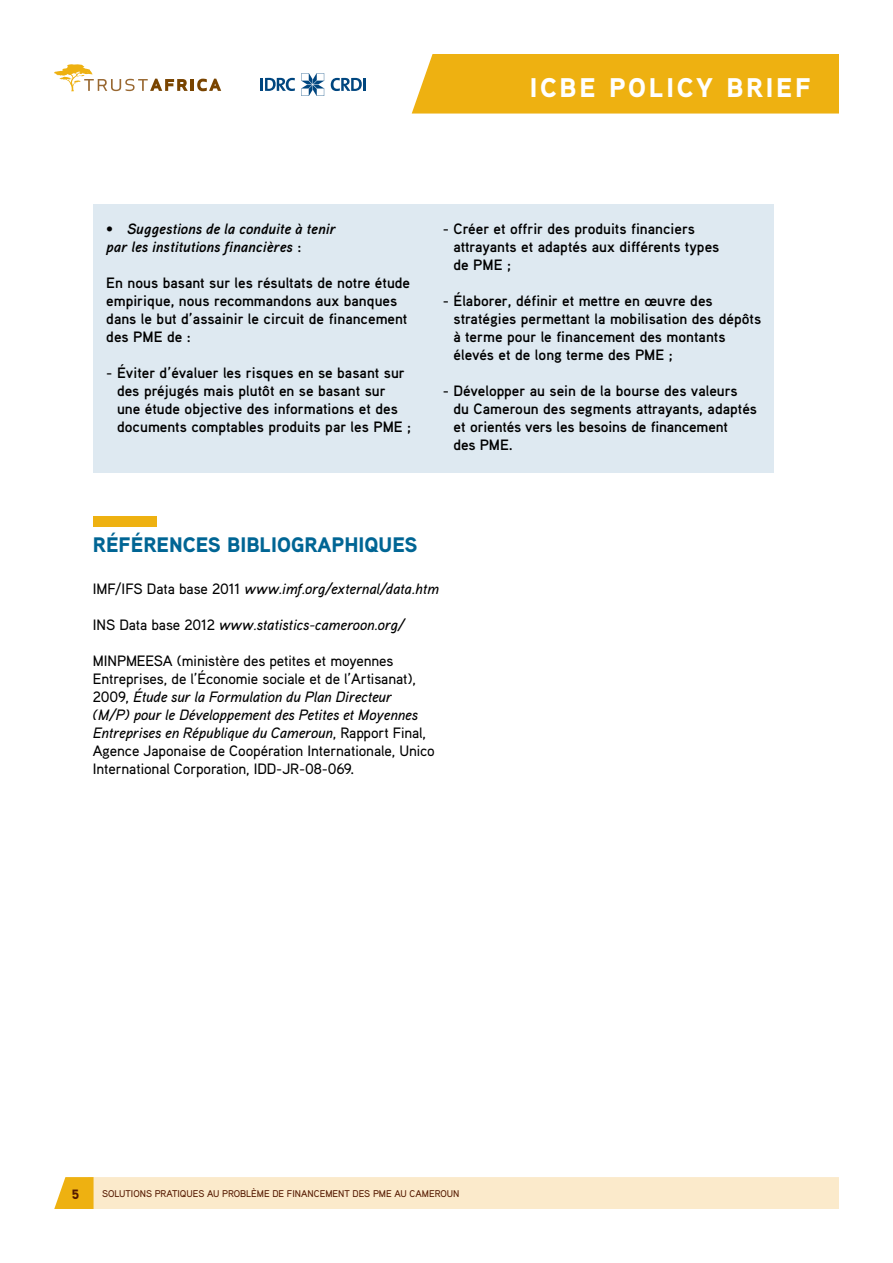
<style>
.page{position:relative;width:893px;height:1263px;background:#fff}
.page>*{position:absolute;margin:0;border:0;box-sizing:border-box;transform-origin:0 0}
.t1{font:900 27px "Aaux Pro";letter-spacing:.1em;color:#fff}
.t2{font:900 21px "Aaux Pro";color:#006594}
.t3{font:700 15px/18px "Aaux Pro";color:#000}
.t4{font:500 15px/18px "Aaux Pro";letter-spacing:-.005em;color:#000}
.t5{font:italic 500 15px "Aaux Pro";letter-spacing:-.005em;color:#000}
.t6{font:italic 700 15px/18px "Aaux Pro";color:#000}
.t7{font:900 13.5px "Aaux Pro";color:#551900}
.t8{font:500 9.75px "Aaux Pro";color:#551900}
.s1{font-style:normal}
.s2{font-style:italic}
</style>
<div class="page">
<div style="left:54px;top:1177px;width:785px;height:32px;background:#fbeacb"></div>
<div style="left:412px;top:54px;width:427px;height:60px;background:#eeb111"></div>
<svg style="left:54px;top:64px;width:167px;height:27px"></svg>
<svg style="left:260px;top:78px;width:35px;height:13px"></svg>
<svg style="left:331px;top:78px;width:34px;height:13px"></svg>
<svg style="left:301px;top:73px;width:23px;height:23px"></svg>
<div style="left:94px;top:204px;width:680px;height:269px;background:#dee9f1"></div>
<div style="left:93px;top:516px;width:64px;height:10px;background:#eeb111"></div>
<h1 class="t1" style="left:530px;top:70px;width:282px">ICBE POLICY BRIEF</h1>
<p class="t6" style="left:106px;top:219px;width:231px"><span class="s1">•</span> Suggestions de la conduite à tenir par les institutions financières <span class="s1">:</span></p>
<p class="t3" style="left:106px;top:273px;width:305px">En nous basant sur les résultats de notre étude empirique, nous recommandons aux banques dans le but d’assainir le circuit de financement des PME de :</p>
<p class="t3" style="left:117px;top:363px;width:296px;text-indent:-11px">- Éviter d’évaluer les risques en se basant sur des préjugés mais plutôt en se basant sur une étude objective des informations et des documents comptables produits par les PME ;</p>
<p class="t3" style="left:453px;top:219px;width:267px;text-indent:-11px">- Créer et offrir des produits financiers attrayants et adaptés aux différents types de PME ;</p>
<p class="t3" style="left:453px;top:291px;width:309px;text-indent:-11px">- Élaborer, définir et mettre en œuvre des stratégies permettant la mobilisation des dépôts à terme pour le financement des montants élevés et de long terme des PME ;</p>
<p class="t3" style="left:453px;top:381px;width:305px;text-indent:-11px">- Développer au sein de la bourse des valeurs<br>du Cameroun des segments attrayants, adaptés et orientés vers les besoins de financement<br>des PME.</p>
<h2 class="t2" style="left:93px;top:531px;width:27px">RÉFÉRENCES</h2>
<h2 class="t2" style="left:227px;top:531px;width:79px">BIBLIOGRA</h2>
<h2 class="t2" style="left:332px;top:531px;width:74px">PHIQUES</h2>
<p class="t5" style="left:93px;top:579px;width:348px"><span class="s1">IMF/IFS Data base 2011</span> www.imf.org/external/data.htm</p>
<p class="t5" style="left:93px;top:615px;width:313px"><span class="s1">INS Data base 2012</span> www.statistics-cameroon.org/</p>
<p class="t4" style="left:93px;top:651px;width:343px">MINPMEESA (ministère des petites et moyennes Entreprises, de l’Économie sociale et de l’Artisanat), 2009, <span class="s2">Étude sur la Formulation du Plan Directeur<br>(M/P) pour le Développement des Petites et Moyennes Entreprises en République du Cameroun</span>, Rapport Final, Agence Japonaise de Coopération Internationale, Unico International Corporation, IDD-JR-08-069.</p>
<p class="t7" style="left:72px;top:1186px;width:9px">5</p>
<p class="t8" style="left:102px;top:1188px;width:278px">Solutions pratiques au problème de financement des PME</p>
<p class="t8" style="left:394px;top:1188px;width:67px">au Cameroun</p>
</div>
